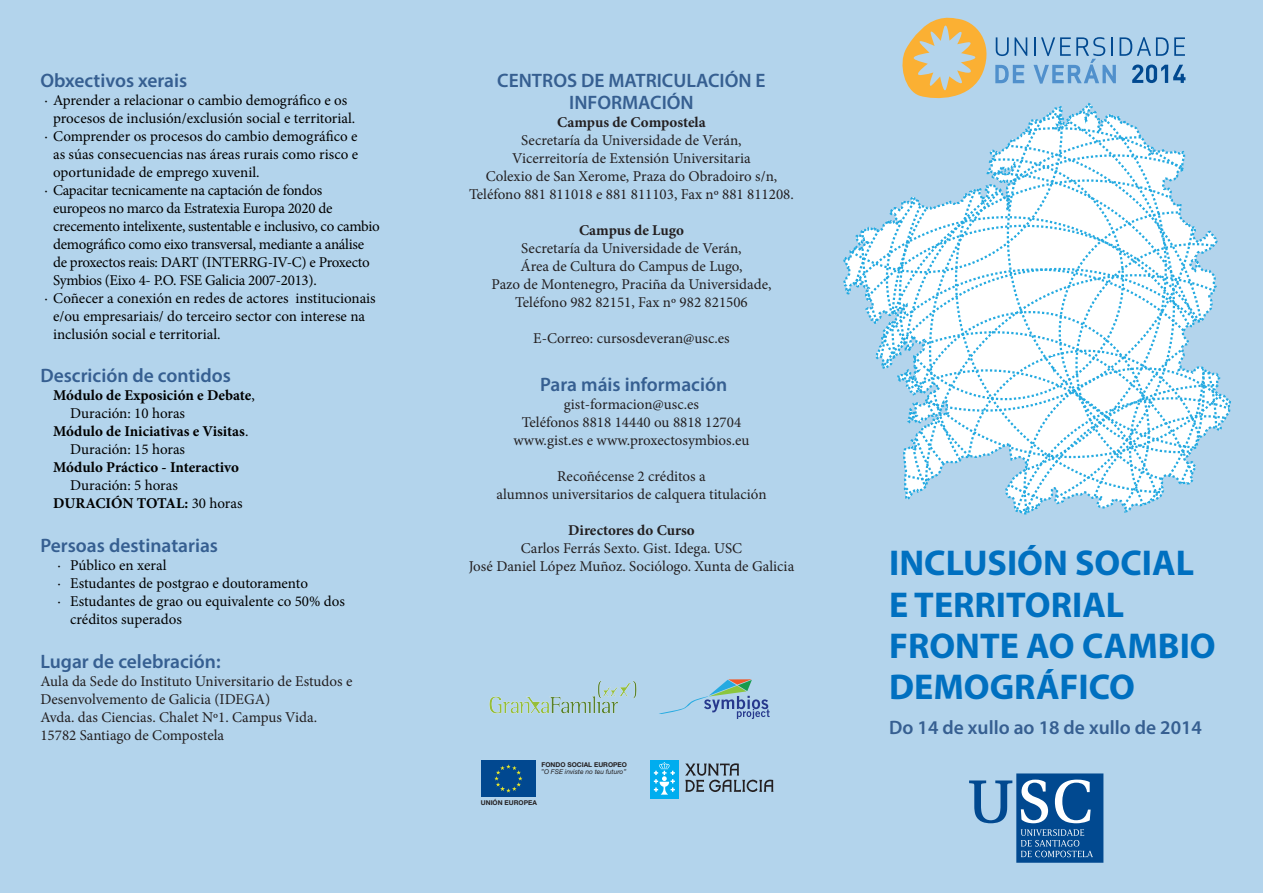
<style>
.page{position:relative;width:1263px;height:893px;background:#b3d4ec}
.page>*{position:absolute;margin:0;border:0;box-sizing:border-box;transform-origin:0 0}
.t1{font:700 36px/41.4px "Myriad Pro";color:#0070c0}
.Heading_1{font:600 19.5px/22.5px "Myriad Pro";color:#365f91;text-align:center}
.List_Paragraph{font:15px/18px "Minion Pro";letter-spacing:-.01em;color:#000}
.Plain_Text{font:15px/18px "Minion Pro";color:#231f20;text-align:center}
.List_Paragraph-2{font:700 15px "Minion Pro";color:#000}
.Plain_Text-2{font:700 15px "Minion Pro";color:#231f20}
.t2{font:700 6.6px "Helvetica Neue LT Std";color:#231f20}
.t3{font:italic 6.6px "Helvetica Neue LT Std";color:#231f20}
.s1{font-weight:400}
</style>
<div class="page">
<svg style="left:843px;top:98px;width:388px;height:417px"></svg>
<svg style="left:659px;top:679px;width:111px;height:40px"></svg>
<img style="left:489px;top:681px;width:148px;height:33px">
<div style="left:481px;top:760px;width:55px;height:37px;background:#014890"></div>
<svg style="left:494px;top:764px;width:28px;height:29px"></svg>
<div style="left:650px;top:760px;width:29px;height:38px;background:#00adef"></div>
<svg style="left:654px;top:762px;width:21px;height:33px"></svg>
<svg style="left:685px;top:763px;width:88px;height:29px"></svg>
<svg style="left:995px;top:65px;width:29px;height:18px"></svg>
<svg style="left:996px;top:37px;width:31px;height:19px"></svg>
<svg style="left:1033px;top:37px;width:152px;height:47px"></svg>
<svg style="left:902px;top:18px;width:85px;height:80px"></svg>
<div style="left:1016px;top:773px;width:87px;height:90px;background:#014990"></div>
<svg style="left:969px;top:780px;width:43px;height:43px"></svg>
<svg style="left:1021px;top:780px;width:27px;height:43px"></svg>
<svg style="left:1055px;top:780px;width:35px;height:43px"></svg>
<svg style="left:1021px;top:829px;width:72px;height:28px"></svg>
<p class="Heading_1" style="left:40px;top:69px;width:148px">Obxectivos xerais</p>
<p class="List_Paragraph" style="left:45px;top:91px;width:312px;text-align:center">· Aprender a relacionar o cambio demográfico e os procesos de inclusión/exclusión social e territorial.</p>
<p class="List_Paragraph" style="left:53px;top:127px;width:307px;text-align:justify;text-indent:-9px">· Comprender os procesos do cambio demográfico e as súas consecuencias nas áreas rurais como risco e oportunidade de emprego xuvenil.</p>
<p class="List_Paragraph" style="left:53px;top:181px;width:328px;text-indent:-9px">· Capacitar tecnicamente na captación de fondos<br>europeos no marco da Estratexia Europa 2020 de crecemento intelixente, sustentable e inclusivo, co cambio demográfico como eixo transversal, mediante a análise de proxectos reais: DART (INTERRG-IV-C) e Proxecto Symbios (Eixo 4- P.O. FSE Galicia 2007-2013).</p>
<p class="List_Paragraph" style="left:53px;top:289px;width:324px;text-indent:-9px">· Coñecer a conexión en redes de actores institucionais e/ou empresariais/ do terceiro sector con interese na inclusión social e territorial.</p>
<p class="Heading_1" style="left:40px;top:364px;width:192px">Descrición de contidos</p>
<p class="List_Paragraph-2" style="left:53px;top:385px;width:203px">Módulo de Exposición e Debate<span class="s1">,</span></p>
<p class="List_Paragraph" style="left:70px;top:405px;width:116px">Duración: 10 horas</p>
<p class="List_Paragraph-2" style="left:53px;top:421px;width:197px">Módulo de Iniciativas e Visitas<span class="s1">.</span></p>
<p class="List_Paragraph" style="left:70px;top:441px;width:116px">Duración: 15 horas</p>
<p class="List_Paragraph-2" style="left:53px;top:457px;width:187px">Módulo Práctico - Interactivo</p>
<p class="List_Paragraph" style="left:70px;top:477px;width:109px">Duración: 5 horas</p>
<p class="List_Paragraph-2" style="left:53px;top:493px;width:191px">DURACIÓN TOTAL: <span class="s1">30 horas</span></p>
<p class="Heading_1" style="left:40px;top:534px;width:179px">Persoas destinatarias</p>
<p class="List_Paragraph" style="left:57px;top:556px;width:111px">· Público en xeral</p>
<p class="List_Paragraph" style="left:57px;top:574px;width:252px">· Estudantes de postgrao e doutoramento</p>
<p class="List_Paragraph" style="left:70px;top:592px;width:276px;text-indent:-13px">· Estudantes de grao ou equivalente co 50% dos créditos superados</p>
<p class="Heading_1" style="left:40px;top:649px;width:182px">Lugar de celebración:</p>
<p class="Plain_Text" style="left:40px;top:672px;width:313px;text-align:left">Aula da Sede do Instituto Universitario de Estudos e<br>Desenvolvemento de Galicia (IDEGA)</p>
<p class="Plain_Text" style="left:40px;top:708px;width:278px">Avda. das Ciencias. Chalet Nº1. Campus Vida.</p>
<p class="Plain_Text" style="left:40px;top:726px;width:185px">15782 Santiago de Compostela</p>
<p class="Heading_1" style="left:497px;top:69px;width:270px">CENTROS DE MATRICULACIÓN E<br>INFORMACIÓN</p>
<p class="Plain_Text-2" style="left:557px;top:112px;width:150px">Campus de Compostela</p>
<p class="Plain_Text" style="left:469px;top:132px;width:326px">Secretaría da Universidade de Verán,<br>Vicerreitoría de Extensión Universitaria<br>Colexio de San Xerome, Praza do Obradoiro s/n, Teléfono 881 811018 e 881 811103, Fax nº 881 811208.</p>
<p class="Plain_Text-2" style="left:579px;top:220px;width:106px">Campus de Lugo</p>
<p class="Plain_Text" style="left:492px;top:240px;width:281px">Secretaría da Universidade de Verán,<br>Área de Cultura do Campus de Lugo,<br>Pazo de Montenegro, Praciña da Universidade, Teléfono 982 82151, Fax nº 982 821506</p>
<p class="Plain_Text" style="left:533px;top:330px;width:198px">E-Correo: cursosdeveran@usc.es</p>
<p class="Heading_1" style="left:540px;top:373px;width:189px">Para máis información</p>
<p class="Plain_Text" style="left:564px;top:396px;width:137px">gist-formacion@usc.es</p>
<p class="Plain_Text" style="left:522px;top:414px;width:221px">Teléfonos 8818 14440 ou 8818 12704</p>
<p class="Plain_Text" style="left:513px;top:432px;width:237px">www.gist.es e www.proxectosymbios.eu</p>
<p class="Plain_Text" style="left:496px;top:468px;width:272px">Recoñécense 2 créditos a<br>alumnos universitarios de calquera titulación</p>
<p class="Plain_Text-2" style="left:568px;top:520px;width:128px">Directores do Curso</p>
<p class="Plain_Text" style="left:521px;top:540px;width:223px">Carlos Ferrás Sexto. Gist. Idega. USC</p>
<p class="Plain_Text" style="left:469px;top:558px;width:327px">José Daniel López Muñoz. Sociólogo. Xunta de Galicia</p>
<p class="t2" style="left:542px;top:760px;width:87px">FONDO SOCIAL EUROPEO</p>
<p class="t3" style="left:541px;top:768px;width:86px">”O FSE inviste no teu futuro”</p>
<p class="t2" style="left:481px;top:799px;width:58px">UNIÓN EUROPEA</p>
<p class="t1" style="left:889px;top:541px;width:328px">INCLUSIÓN SOCIAL<br>E TERRITORIAL<br>FRONTE AO CAMBIO<br>DEMOGRÁFICO</p>
<p class="Heading_1" style="left:889px;top:715px;width:314px">Do 14 de xullo ao 18 de xullo de 2014</p>
</div>
